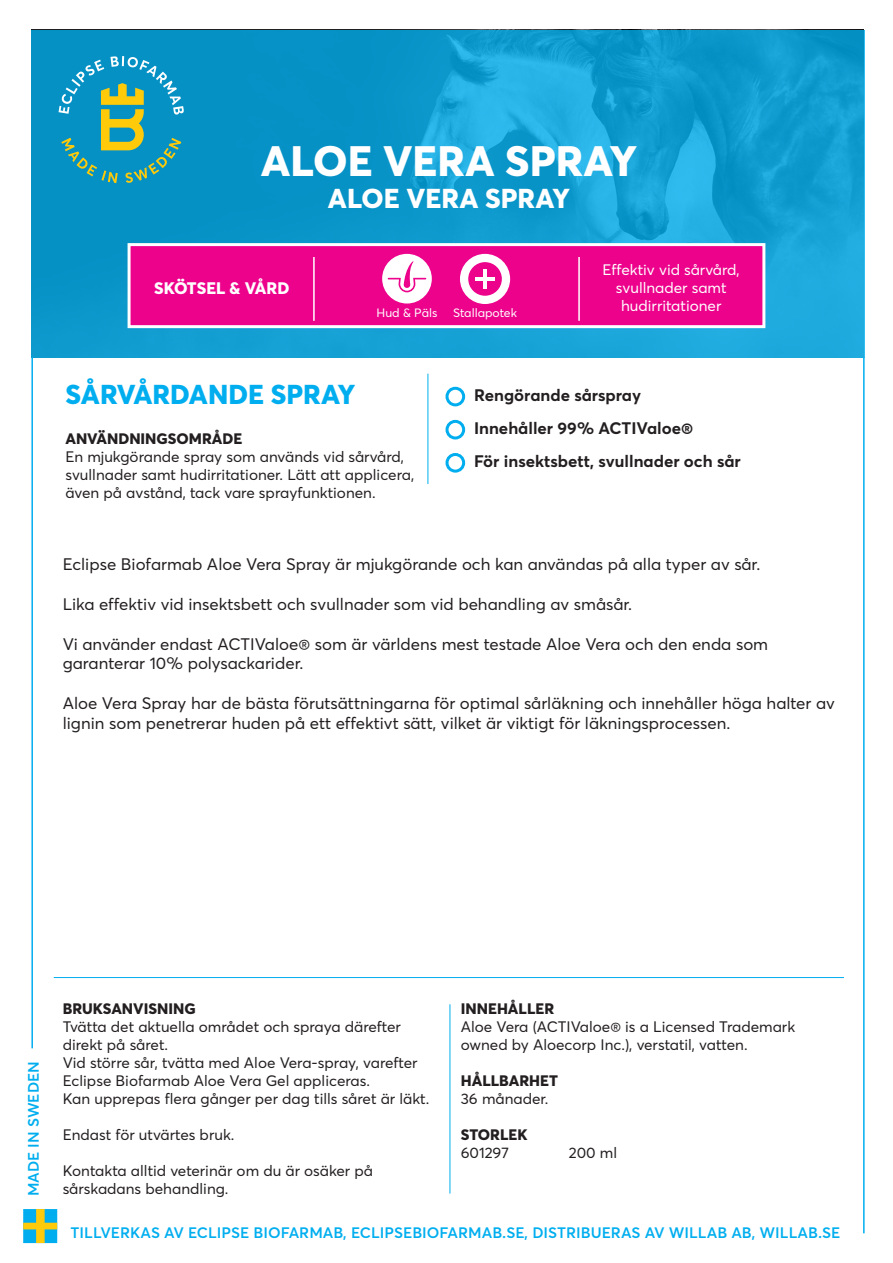
<style>
.page{position:relative;width:893px;height:1263px;background:#fff}
.page>*{position:absolute;margin:0;border:0;box-sizing:border-box;transform-origin:0 0}
.t1{font:800 42px "Averta Std";color:#fff}
.t2{font:800 27px "Averta Std";color:#00aeef}
.t3{font:800 27px "Averta Std";color:#fff}
.t4{font:16.5px/19.8px "Averta Std";color:#231f20}
.t5{font:700 16.5px "Averta Std";color:#231f20}
.t6{font:800 16.5px "Averta Std";color:#fff}
.t7{font:15px/18px "Averta Std";color:#231f20}
.t8{font:600 15px "Averta Std";color:#00aeef}
.t9{font:15px "Averta Std";color:#fff}
.t10{font:800 15px "Averta Std";color:#231f20}
.t11{font:12px "Averta Std";color:#fff}
.s1{font-weight:800}
</style>
<div class="page">
<svg style="left:31px;top:30px;width:834px;height:327px;background:#109cd0"></svg>
<div style="left:128px;top:243px;width:637px;height:85px;background:#ed028c;border:3px solid #fff"></div>
<hr style="left:31px;top:357px;width:2px;height:691px;background:#00aeef">
<div style="left:23px;top:1209px;width:34px;height:34px;background:#00aeef;border:2px solid #00aeef"></div>
<div style="left:23px;top:1223px;width:34px;height:6px;background:#feca0a"></div>
<div style="left:36px;top:1209px;width:9px;height:34px;background:#feca0a;border:2px solid #feca0a"></div>
<hr style="left:863px;top:357px;width:2px;height:876px;background:#00aeef">
<hr style="left:54px;top:977px;width:790px;height:1px;background:#00aeef">
<hr style="left:450px;top:1004px;width:1px;height:189px;background:#00aeef">
<svg style="left:59px;top:56px;width:125px;height:127px;background:#339dac"></svg>
<div style="left:445px;top:387px;width:20px;height:19px;border:3px solid #00aeef;border-radius:50%"></div>
<div style="left:445px;top:420px;width:20px;height:19px;border:3px solid #00aeef;border-radius:50%"></div>
<svg style="left:447px;top:454px;width:17px;height:17px"></svg>
<div style="left:445px;top:453px;width:20px;height:20px;border:3px solid #00aeef;border-radius:50%"></div>
<hr style="left:428px;top:374px;width:1px;height:110px;background:#00aeef">
<hr style="left:313px;top:257px;width:2px;height:64px;background:#fff">
<hr style="left:578px;top:257px;width:2px;height:64px;background:#fff">
<div style="left:382px;top:254px;width:50px;height:49px;background:#fff;border-radius:50%"></div>
<svg style="left:388px;top:261px;width:38px;height:31px"></svg>
<div style="left:460px;top:254px;width:50px;height:50px;background:#fff;border-radius:50%"></div>
<svg style="left:468px;top:262px;width:34px;height:34px"></svg>
<hr style="left:483px;top:269px;width:4px;height:20px;background:#fff">
<hr style="left:475px;top:277px;width:20px;height:4px;background:#fff">
<p class="t1" style="left:261px;top:131px;width:378px">ALOE VERA SPRAY</p>
<p class="t3" style="left:328px;top:180px;width:243px">ALOE VERA SPRAY</p>
<p class="t6" style="left:154px;top:276px;width:137px">SKÖTSEL &amp; VÅRD</p>
<p class="t11" style="left:377px;top:304px;width:62px">Hud &amp; Päls</p>
<p class="t11" style="left:453px;top:304px;width:65px">Stallapotek</p>
<p class="t9" style="left:603px;top:259px;width:139px">Effektiv vid sårvård,</p>
<p class="t9" style="left:616px;top:277px;width:112px">svullnader samt</p>
<p class="t9" style="left:621px;top:295px;width:102px">hudirritationer</p>
<p class="t2" style="left:65px;top:375px;width:292px">SÅRVÅRDANDE SPRAY</p>
<p class="t7" style="left:65px;top:429px;width:350px"><span class="s1">ANVÄNDNINGSOMRÅDE<br></span>En mjukgörande spray som används vid sårvård, svullnader samt hudirritationer. Lätt att applicera, även på avstånd, tack vare sprayfunktionen.</p>
<p class="t5" style="left:474px;top:384px;width:168px">Rengörande sårspray</p>
<p class="t5" style="left:474px;top:417px;width:221px">Innehåller 99% ACTIValoe®</p>
<p class="t5" style="left:474px;top:450px;width:268px">För insektsbett, svullnader och sår</p>
<p class="t4" style="left:63px;top:554px;width:699px">Eclipse Biofarmab Aloe Vera Spray är mjukgörande och kan användas på alla typer av sår.</p>
<p class="t4" style="left:63px;top:594px;width:571px">Lika effektiv vid insektsbett och svullnader som vid behandling av småsår.</p>
<p class="t4" style="left:63px;top:633px;width:707px">Vi använder endast ACTIValoe® som är världens mest testade Aloe Vera och den enda som garanterar 10% polysackarider.</p>
<p class="t4" style="left:63px;top:693px;width:774px">Aloe Vera Spray har de bästa förutsättningarna för optimal sårläkning och innehåller höga halter av lignin som penetrerar huden på ett effektivt sätt, vilket är viktigt för läkningsprocessen.</p>
<p class="t8" style="left:23px;top:1196px;width:137px;rotate:-90deg">MADE IN SWEDEN</p>
<p class="t7" style="left:63px;top:999px;width:356px"><span class="s1">BRUKSANVISNING<br></span>Tvätta det aktuella området och spraya därefter direkt på såret.<br>Vid större sår, tvätta med Aloe Vera-spray, varefter Eclipse Biofarmab Aloe Vera Gel appliceras.</p>
<p class="t7" style="left:63px;top:1089px;width:368px">Kan upprepas flera gånger per dag tills såret är läkt.</p>
<p class="t7" style="left:63px;top:1125px;width:173px">Endast för utvärtes bruk.</p>
<p class="t7" style="left:63px;top:1161px;width:312px">Kontakta alltid veterinär om du är osäker på sårskadans behandling.</p>
<p class="t10" style="left:461px;top:997px;width:95px">INNEHÅLLER</p>
<p class="t7" style="left:461px;top:1017px;width:336px">Aloe Vera (ACTIValoe® is a Licensed Trademark owned by Aloecorp Inc.), verstatil, vatten.</p>
<p class="t10" style="left:461px;top:1069px;width:99px">HÅLLBARHET</p>
<p class="t7" style="left:461px;top:1089px;width:89px">36 månader.</p>
<p class="t10" style="left:461px;top:1123px;width:68px">STORLEK</p>
<p class="t7" style="left:461px;top:1143px;width:50px">601297</p>
<p class="t7" style="left:569px;top:1143px;width:50px">200 ml</p>
<p class="t8" style="left:71px;top:1222px;width:771px">TILLVERKAS AV ECLIPSE BIOFARMAB, ECLIPSEBIOFARMAB.SE, DISTRIBUERAS AV WILLAB AB, WILLAB.SE</p>
</div>
